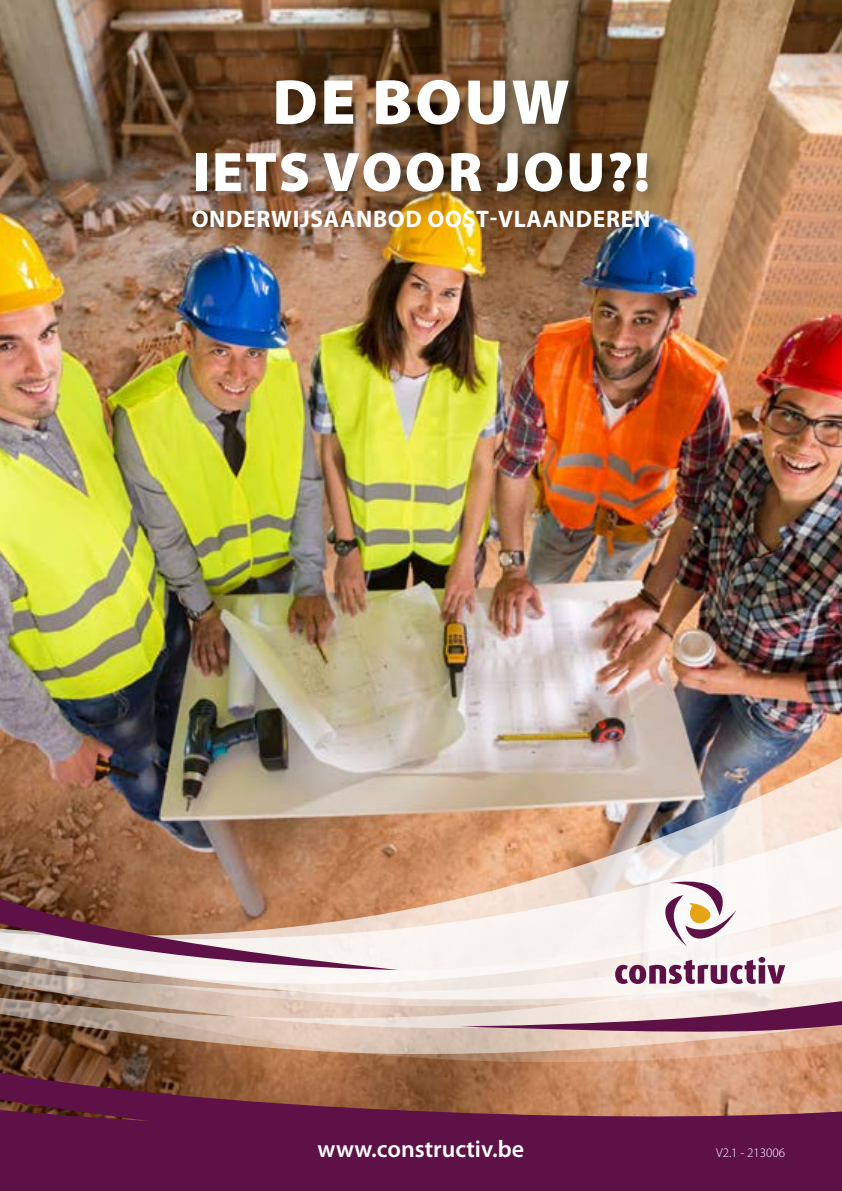
<style>
.page{position:relative;width:842px;height:1191px;background:#fff}
.page>*{position:absolute;margin:0;border:0;box-sizing:border-box;transform-origin:0 0}
.t1{font:900 64px "Myriad Pro";letter-spacing:.04em;color:#fff}
.t2{font:900 56px "Myriad Pro";letter-spacing:.04em;color:#fff}
.t3{font:700 24px "Myriad Pro";letter-spacing:.03em;color:#fff}
.t4{font:600 24px "Myriad Pro";color:#fff}
.t5{font:300 13px "Myriad Pro";color:#fff}
</style>
<div class="page">
<img style="left:0;top:0;width:842px;height:696px">
<img style="left:0;top:696px;width:842px;height:45px">
<img style="left:0;top:741px;width:842px;height:56px">
<img style="left:0;top:797px;width:842px;height:238px">
<svg style="left:0;top:823px;width:398px;height:147px;background:#a97e6b"></svg>
<svg style="left:0;top:1035px;width:842px;height:156px;background:#824250"></svg>
<svg style="left:662px;top:876px;width:74px;height:70px"></svg>
<svg style="left:460px;top:957px;width:382px;height:77px"></svg>
<div style="left:188px;top:72px;width:475px;height:135px;background:#000;opacity:.4"></div>
<h1 class="t1" style="left:272px;top:66px;width:299px">DE BOUW</h1>
<h2 class="t2" style="left:193px;top:140px;width:459px">IETS VOOR JOU?!</h2>
<p class="t3" style="left:192px;top:205px;width:460px">ONDERWIJSAANBOD OOST-VLAANDEREN</p>
<p class="t4" style="left:318px;top:1135px;width:208px">www.constructiv.be</p>
<p class="t5" style="left:716px;top:1145px;width:71px">V2.1 - 213006</p>
</div>
